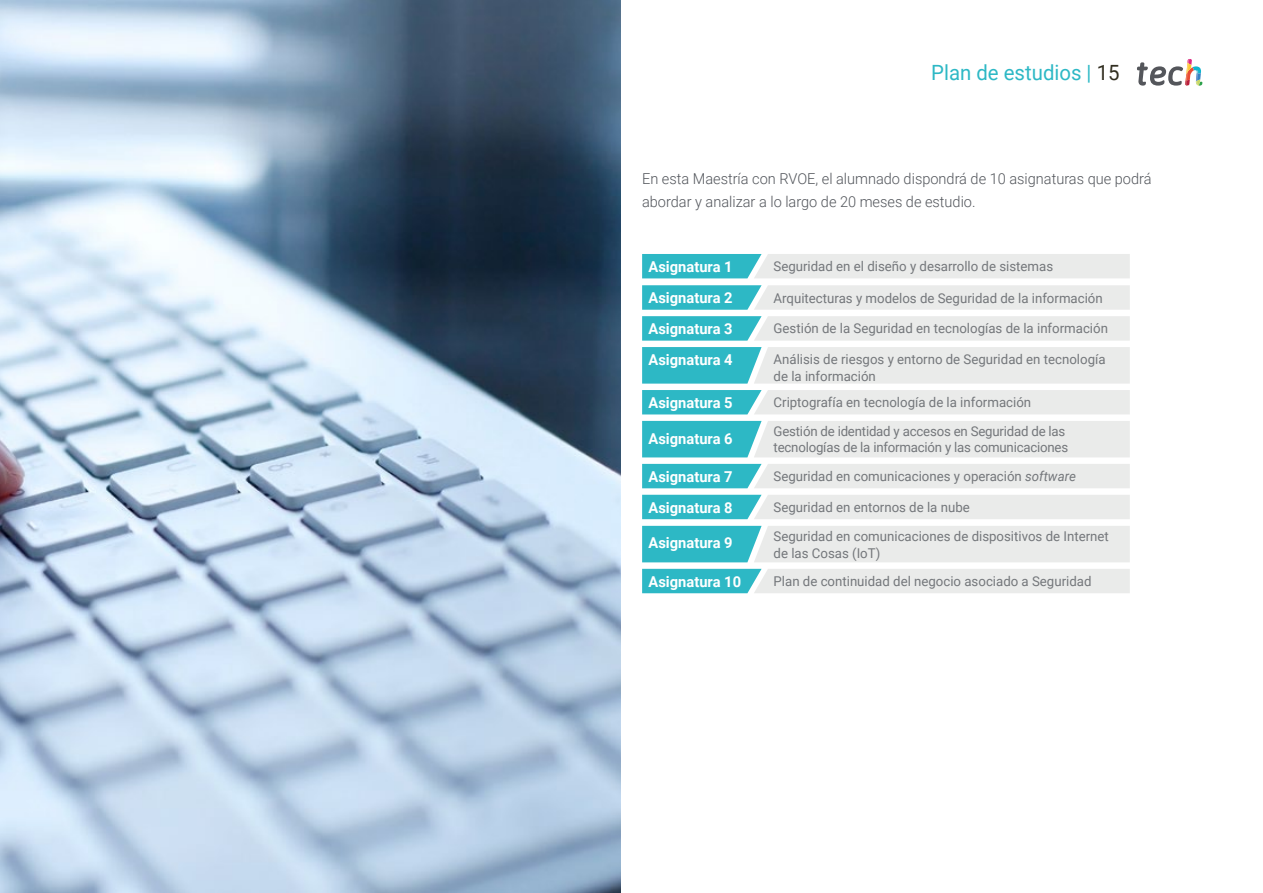
<style>
.page{position:relative;width:1263px;height:893px;background:#fff}
.page>*{position:absolute;margin:0;border:0;box-sizing:border-box;transform-origin:0 0}
.t1{font:21px "Roboto";color:#2db8c5}
.t2{font:700 15px "Roboto";color:#fff}
.t3{font:300 15px/22.5px "Roboto";color:#52555b}
.t4{font:13.5px/16.5px "Roboto";color:#74777b}
.s1{color:#312e20}
.s2{font-style:italic}
</style>
<div class="page">
<img style="left:0;top:0;width:621px;height:893px">
<svg style="left:1137px;top:59px;width:65px;height:27px"></svg>
<svg style="left:642px;top:254px;width:488px;height:24px;background:#bedfe1"></svg>
<svg style="left:642px;top:569px;width:488px;height:24px;background:#bedfe1"></svg>
<svg style="left:642px;top:316px;width:488px;height:25px;background:#c0e0e2"></svg>
<svg style="left:642px;top:464px;width:488px;height:24px;background:#bedfe1"></svg>
<svg style="left:642px;top:526px;width:488px;height:36px;background:#bedfe1"></svg>
<svg style="left:642px;top:285px;width:488px;height:25px;background:#c0e0e2"></svg>
<svg style="left:642px;top:421px;width:488px;height:36px;background:#bedfe1"></svg>
<svg style="left:642px;top:347px;width:488px;height:37px;background:#bfdfe2"></svg>
<svg style="left:642px;top:495px;width:488px;height:24px;background:#bedfe1"></svg>
<svg style="left:642px;top:390px;width:488px;height:24px;background:#bedfe1"></svg>
<h1 class="t1" style="left:931px;top:57px;width:190px">Plan de estudios | <span class="s1">15</span></h1>
<p class="t3" style="left:642px;top:167px;width:511px">En esta Maestría con RVOE, el alumnado dispondrá de 10 asignaturas que podrá abordar y analizar a lo largo de 20 meses de estudio.</p>
<p class="t2" style="left:648px;top:256px;width:86px">Asignatura 1</p>
<p class="t4" style="left:774px;top:258px;width:281px">Seguridad en el diseño y desarrollo de sistemas</p>
<p class="t2" style="left:648px;top:287px;width:86px">Asignatura 2</p>
<p class="t4" style="left:774px;top:289px;width:331px">Arquitecturas y modelos de Seguridad de la información</p>
<p class="t2" style="left:648px;top:318px;width:86px">Asignatura 3</p>
<p class="t4" style="left:774px;top:320px;width:336px">Gestión de la Seguridad en tecnologías de la información</p>
<p class="t2" style="left:648px;top:349px;width:86px">Asignatura 4</p>
<p class="t4" style="left:774px;top:351px;width:333px">Análisis de riesgos y entorno de Seguridad en tecnología de la información</p>
<p class="t2" style="left:648px;top:392px;width:86px">Asignatura 5</p>
<p class="t4" style="left:774px;top:394px;width:259px">Criptografía en tecnología de la información</p>
<p class="t2" style="left:648px;top:428px;width:86px">Asignatura 6</p>
<p class="t2" style="left:648px;top:466px;width:86px">Asignatura 7</p>
<p class="t2" style="left:648px;top:497px;width:86px">Asignatura 8</p>
<p class="t2" style="left:648px;top:532px;width:86px">Asignatura 9</p>
<p class="t2" style="left:648px;top:571px;width:94px">Asignatura 10</p>
<p class="t4" style="left:774px;top:422px;width:296px">Gestión de identidad y accesos en Seguridad de las tecnologías de la información y las comunicaciones</p>
<p class="t4" style="left:774px;top:468px;width:304px">Seguridad en comunicaciones y operación <span class="s2">software</span></p>
<p class="t4" style="left:774px;top:498px;width:198px">Seguridad en entornos de la nube</p>
<p class="t4" style="left:774px;top:527px;width:337px">Seguridad en comunicaciones de dispositivos de Internet de las Cosas (IoT)</p>
<p class="t4" style="left:774px;top:572px;width:319px">Plan de continuidad del negocio asociado a Seguridad</p>
</div>
